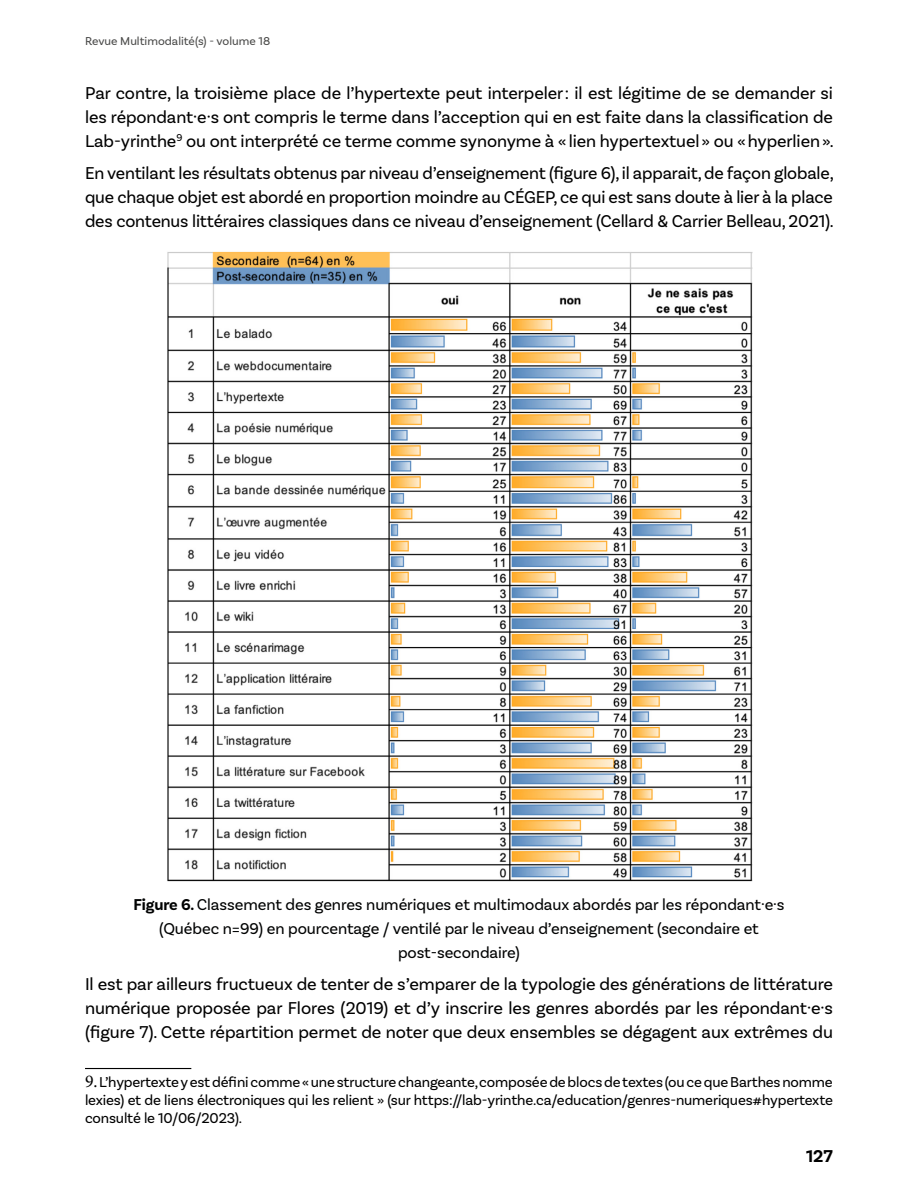
<style>
.page{position:relative;width:918px;height:1188px;background:#fff}
.page>*{position:absolute;margin:0;border:0;box-sizing:border-box;transform-origin:0 0}
.t1{font:18px/24px "Basic Sans";letter-spacing:-.005em;color:#000;text-align:justify}
.t2{font:700 18px "Basic Sans";color:#000}
.t3{font:16.5px/24px "Basic Sans";letter-spacing:-.005em;color:#010202;text-align:center}
.t4{font:15px/18px "Basic Sans";letter-spacing:-.01em;color:#000;text-align:justify}
.t5{font:12px "Basic Sans";color:#4a4a49}
.s1{font-weight:700}
.s2{font-family:"Minion Pro";font-size:18px}
</style>
<div class="page">
<hr style="left:85px;top:1068px;width:106px;height:1px;background:#000">
<img style="left:167px;top:251px;width:586px;height:631px">
<p class="t5" style="left:85px;top:33px;width:187px">Revue Multimodalité(s) - volume 18</p>
<p class="t1" style="left:85px;top:80px;width:750px">Par contre, la troisième place de l’hypertexte peut interpeler: il est légitime de se demander si les répondant·e·s ont compris le terme dans l’acception qui en est faite dans la classification de Lab-yrinthe<sup>9</sup> ou ont interprété ce terme comme synonyme à «lien hypertextuel» ou «hyperlien».</p>
<p class="t1" style="left:85px;top:161px;width:750px">En ventilant les résultats obtenus par niveau d’enseignement (figure 6), il apparait, de façon globale, que chaque objet est abordé en proportion moindre au CÉGEP, ce qui est sans doute à lier à la place des contenus littéraires classiques dans ce niveau d’enseignement (Cellard &amp; Carrier Belleau, 2021).</p>
<p class="t3" style="left:133px;top:892px;width:653px"><span class="s1">Figure 6.</span> Classement des genres numériques et multimodaux abordés par les répondant·e·s (Québec n=99) en pourcentage / ventilé par le niveau d’enseignement (secondaire et post-secondaire)</p>
<p class="t1" style="left:85px;top:972px;width:750px">Il est par ailleurs fructueux de tenter de s’emparer de la typologie des générations de littérature numérique proposée par Flores (2019) et d’y inscrire les genres abordés par les répondant·e·s (figure 7). Cette répartition permet de noter que deux ensembles se dégagent aux extrêmes du</p>
<p class="t4" style="left:85px;top:1072px;width:749px"><span class="s2">9.</span> L’hypertexte y est défini comme « une structure changeante, composée de blocs de textes (ou ce que Barthes nomme lexies) et de liens électroniques qui les relient » (sur https://lab-yrinthe.ca/education/genres-numeriques#hypertexte consulté le 10/06/2023).</p>
<p class="t2" style="left:806px;top:1145px;width:28px">127</p>
</div>
